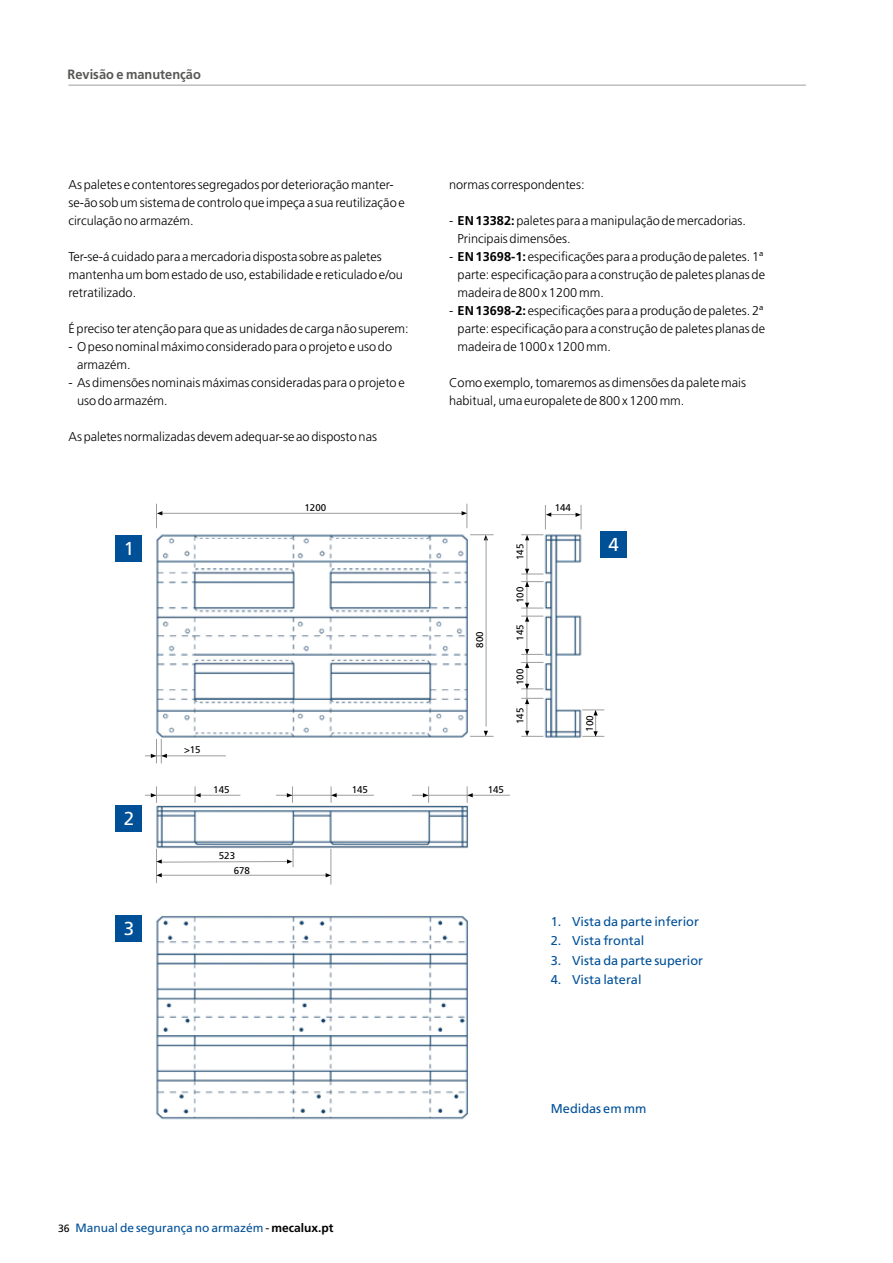
<style>
.page{position:relative;width:893px;height:1263px;background:#fff}
.page>*{position:absolute;margin:0;border:0;box-sizing:border-box;transform-origin:0 0}
.t1{font:18.75px "Frutiger LT Std";color:#fff}
.t2{font:700 13.5px "Frutiger LT Std";color:#575756;scale:.95 1}
.t3{font:300 12.75px/18px "Frutiger LT Std";color:#000}
.t4{font:12.75px "Frutiger LT Std";color:#005098}
.t5{font:12px "Frutiger LT Std";color:#005098}
.t6{font:9.75px/14.2px "Frutiger LT Std";color:#000}
.s1{font-weight:700}
.s2{font-size:10.5px;color:#000}
.s3{color:#000}
.s4{font-weight:700;color:#000}
</style>
<div class="page">
<hr style="left:68px;top:85px;width:738px;height:1px;background:#9d9d9c">
<img style="left:156px;top:534px;width:430px;height:586px">
<hr style="left:156px;top:849px;width:1px;height:34px;background:#9d9d9c">
<hr style="left:331px;top:849px;width:1px;height:35px;background:#9d9d9c">
<hr style="left:527px;top:538px;width:1px;height:194px;background:#9d9d9c">
<hr style="left:160px;top:513px;width:303px;height:1px;background:#9d9d9c">
<hr style="left:145px;top:755px;width:81px;height:1px;background:#9d9d9c">
<hr style="left:145px;top:795px;width:95px;height:1px;background:#9d9d9c">
<hr style="left:161px;top:875px;width:166px;height:1px;background:#9d9d9c">
<hr style="left:276px;top:795px;width:98px;height:1px;background:#9d9d9c">
<hr style="left:412px;top:795px;width:98px;height:1px;background:#9d9d9c">
<svg style="left:462px;top:504px;width:6px;height:24px"></svg>
<svg style="left:470px;top:534px;width:24px;height:6px"></svg>
<svg style="left:521px;top:616px;width:22px;height:6px"></svg>
<svg style="left:521px;top:603px;width:22px;height:6px"></svg>
<svg style="left:521px;top:684px;width:22px;height:6px"></svg>
<svg style="left:521px;top:569px;width:22px;height:6px"></svg>
<svg style="left:521px;top:649px;width:22px;height:6px"></svg>
<svg style="left:521px;top:581px;width:22px;height:6px"></svg>
<svg style="left:521px;top:698px;width:22px;height:6px"></svg>
<svg style="left:521px;top:662px;width:22px;height:6px"></svg>
<svg style="left:470px;top:731px;width:24px;height:6px"></svg>
<svg style="left:521px;top:731px;width:22px;height:6px"></svg>
<svg style="left:156px;top:504px;width:6px;height:24px"></svg>
<svg style="left:195px;top:786px;width:6px;height:17px"></svg>
<svg style="left:156px;top:873px;width:6px;height:4px"></svg>
<svg style="left:331px;top:786px;width:6px;height:17px"></svg>
<svg style="left:467px;top:786px;width:6px;height:17px"></svg>
<svg style="left:151px;top:739px;width:16px;height:24px"></svg>
<svg style="left:151px;top:786px;width:6px;height:17px"></svg>
<svg style="left:156px;top:849px;width:138px;height:18px"></svg>
<svg style="left:326px;top:873px;width:5px;height:4px"></svg>
<svg style="left:287px;top:786px;width:6px;height:17px"></svg>
<svg style="left:423px;top:786px;width:6px;height:17px"></svg>
<div style="left:116px;top:535px;width:26px;height:26px;background:#005098"></div>
<div style="left:116px;top:805px;width:26px;height:27px;background:#005098"></div>
<div style="left:116px;top:915px;width:26px;height:27px;background:#005098"></div>
<div style="left:600px;top:532px;width:27px;height:26px;background:#005098"></div>
<svg style="left:521px;top:505px;width:61px;height:35px"></svg>
<hr style="left:486px;top:538px;width:1px;height:189px;background:#9d9d9c">
<svg style="left:582px;top:710px;width:22px;height:27px"></svg>
<p class="t2" style="left:68px;top:66px;width:142px">Revisão e manutenção</p>
<p class="t3" style="left:68px;top:175px;width:338px">As paletes e contentores segregados por deterioração manter&shy;se-ão sob um sistema de controlo que impeça a sua reutilização e circulação no armazém.</p>
<p class="t3" style="left:68px;top:247px;width:336px">Ter-se-á cuidado para a mercadoria disposta sobre as paletes mantenha um bom estado de uso, estabilidade e reticulado e/ou retratilizado.</p>
<p class="t3" style="left:68px;top:319px;width:342px">É preciso ter atenção para que as unidades de carga não superem:</p>
<p class="t3" style="left:77px;top:337px;width:317px;text-indent:-9px">- O peso nominal máximo considerado para o projeto e uso do armazém.</p>
<p class="t3" style="left:77px;top:373px;width:329px;text-indent:-9px">- As dimensões nominais máximas consideradas para o projeto e uso do armazém.</p>
<p class="t3" style="left:68px;top:427px;width:310px">As paletes normalizadas devem adequar-se ao disposto nas</p>
<h1 class="t1" style="left:124px;top:537px;width:12px">1</h1>
<p class="t6" style="left:184px;top:743px;width:18px">&gt;15</p>
<p class="t6" style="left:304px;top:500px;width:23px">1200</p>
<p class="t3" style="left:449px;top:175px;width:137px">normas correspondentes:</p>
<p class="t3" style="left:458px;top:211px;width:290px;text-indent:-9px">- <span class="s1">EN 13382:</span> paletes para a manipulação de mercadorias.<br>Principais dimensões.</p>
<p class="t3" style="left:458px;top:247px;width:309px;text-indent:-9px">- <span class="s1">EN 13698-1:</span> especificações para a produção de paletes. 1ª parte: especificação para a construção de paletes planas de madeira de 800 x 1200 mm.</p>
<p class="t3" style="left:458px;top:301px;width:309px;text-indent:-9px">- <span class="s1">EN 13698-2:</span> especificações para a produção de paletes. 2ª parte: especificação para a construção de paletes planas de madeira de 1000 x 1200 mm.</p>
<p class="t3" style="left:449px;top:373px;width:298px">Como exemplo, tomaremos as dimensões da palete mais habitual, uma europalete de 800 x 1200 mm.</p>
<p class="t6" style="left:473px;top:647px;width:18px;rotate:-90deg">800</p>
<p class="t6" style="left:513px;top:560px;width:18px;rotate:-90deg">145</p>
<p class="t6" style="left:513px;top:603px;width:18px;rotate:-90deg">100</p>
<p class="t6" style="left:513px;top:641px;width:18px;rotate:-90deg">145</p>
<p class="t6" style="left:513px;top:685px;width:18px;rotate:-90deg">100</p>
<p class="t6" style="left:513px;top:724px;width:18px;rotate:-90deg">145</p>
<p class="t6" style="left:555px;top:501px;width:18px">144</p>
<h1 class="t1" style="left:608px;top:534px;width:12px">4</h1>
<h1 class="t1" style="left:124px;top:808px;width:12px">2</h1>
<h1 class="t1" style="left:124px;top:917px;width:12px">3</h1>
<p class="t6" style="left:213px;top:782px;width:18px">145</p>
<p class="t6" style="left:234px;top:849px;width:18px;text-indent:-15px">523<br>678</p>
<p class="t6" style="left:352px;top:782px;width:18px">145</p>
<p class="t6" style="left:488px;top:782px;width:18px">145</p>
<p class="t5" style="left:58px;top:1221px;width:277px"><span class="s2">36</span> Manual de segurança no armazém <span class="s3">-</span> <span class="s4">mecalux.pt</span></p>
<p class="t4" style="left:551px;top:914px;width:150px">1. Vista da parte inferior</p>
<p class="t4" style="left:551px;top:933px;width:95px">2. Vista frontal</p>
<p class="t4" style="left:551px;top:953px;width:154px">3. Vista da parte superior</p>
<p class="t4" style="left:551px;top:972px;width:92px">4. Vista lateral</p>
<p class="t4" style="left:551px;top:1101px;width:97px">Medidas em mm</p>
</div>
